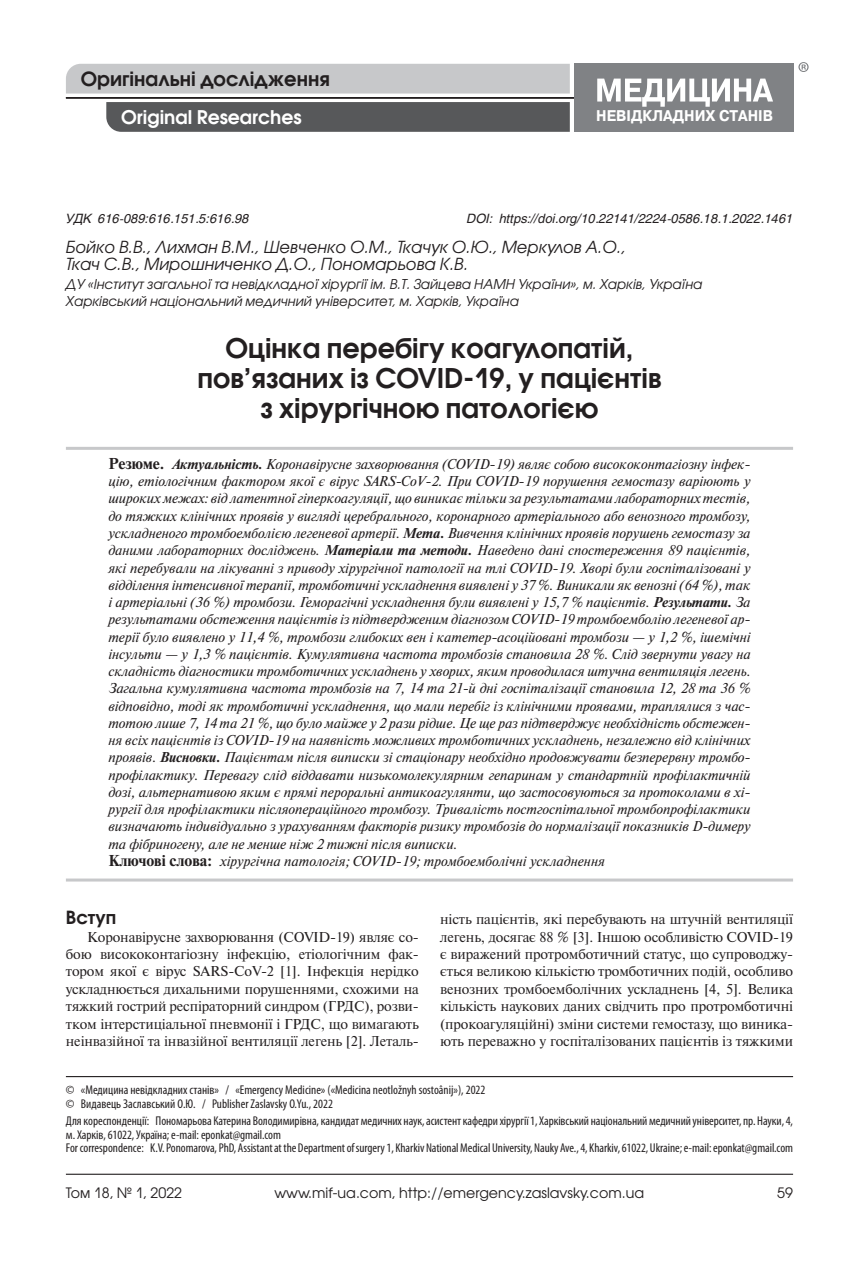
<style>
.page{position:relative;width:859px;height:1263px;background:#fff}
.page>*{position:absolute;margin:0;border:0;box-sizing:border-box;transform-origin:0 0}
.Заглавие{font:700 27px/30px "Avant Garde Gothic C";color:#231f20;text-align:center}
.t1{font:700 19.5px "Avant Garde Gothic C";color:#231f20}
.t2{font:700 18.75px "Avant Garde Gothic C";color:#fff}
.Загл__I_ур{font:700 18px "Avant Garde Gothic C";color:#231f20}
.Автор{font:italic 16.5px/17.2px "Avant Garde Gothic C";color:#231f20}
.t3{font:700 15.45px "Pragmatica";color:#fff;scale:.92 1}
.Резюме_верх{font:italic 14.25px/17.2px "Newton C";letter-spacing:-.005em;color:#231f20;text-align:justify}
.Текст{font:14.25px/17.4px "Newton C";letter-spacing:-.01em;color:#231f20;text-align:justify}
.Резюме_низ{font:italic 14.25px "Newton C";color:#231f20}
.t4{font:14.25px "Avant Garde Gothic C";color:#231f20}
.Автор_II{font:italic 13.5px "Avant Garde Gothic C";color:#231f20}
.Для_кореспонденции{font:condensed 12.75px/13.5px "Myriad Pro";letter-spacing:-.005em;color:#231f20}
.Копирайт{font:condensed 12.75px "Myriad Pro";color:#231f20}
.УДК_DOI{font:italic 12.75px "Helios";color:#231f20}
.s1{font-weight:700;font-style:normal;font-size:15.75px}
.s2{font-weight:700}
</style>
<div class="page">
<hr style="left:66px;top:1174px;width:727px;height:1px;background:#231f20">
<div style="left:66px;top:64px;width:504px;height:30px;background:#c7c8ca"></div>
<hr style="left:66px;top:97px;width:510px;height:1px;background:#231f20">
<svg style="left:106px;top:102px;width:464px;height:30px"></svg>
<div style="left:574px;top:64px;width:219px;height:68px;background:#808285"></div>
<svg style="left:597px;top:79px;width:176px;height:28px"></svg>
<svg style="left:798px;top:62px;width:11px;height:10px"></svg>
<hr style="left:66px;top:447px;width:727px;height:3px;background:#c7c8ca">
<hr style="left:66px;top:878px;width:727px;height:3px;background:#c7c8ca">
<hr style="left:66px;top:1076px;width:727px;height:1px;background:#231f20">
<h2 class="t1" style="left:81px;top:67px;width:251px">Оригінальні дослідження</h2>
<h3 class="t2" style="left:121px;top:105px;width:182px">Original Researches</h3>
<p class="t3" style="left:596px;top:105px;width:194px">НЕВІДКЛАДНИХ СТАНІВ</p>
<p class="УДК_DOI" style="left:66px;top:210px;width:185px">УДК 616-089:616.151.5:616.98</p>
<p class="УДК_DOI" style="left:467px;top:210px;width:328px">DOI: https://doi.org/10.22141/2224-0586.18.1.2022.1461</p>
<p class="Автор" style="left:66px;top:238px;width:561px">Бойко В.В., Лихман В.М., Шевченко О.М., Ткачук О.Ю., Меркулов А.О.,<br>Ткач С.В., Мирошниченко Д.О., Пономарьова К.В.</p>
<p class="Автор_II" style="left:66px;top:276px;width:638px">ДУ «Інститут загальної та невідкладної хірургії ім. В.Т. Зайцева НАМН України», м. Харків, Україна</p>
<p class="Автор_II" style="left:66px;top:294px;width:454px">Харківський національний медичний університет, м. Харків, Україна</p>
<p class="Заглавие" style="left:197px;top:332px;width:465px">Оцінка перебігу коагулопатій, пов’язаних із COVID-19, у пацієнтів з хірургічною патологією</p>
<p class="Резюме_верх" style="left:108px;top:455px;width:644px"><span class="s1">Резюме.</span> <span class="s2">Актуальність.</span> Коронавірусне захворювання (COVID-19) являє собою висококонтагіозну інфек&shy;цію, етіологічним фактором якої є вірус SARS-CoV-2. При COVID-19 порушення гемостазу варіюють у широких межах: від латентної гіперкоагуляції, що виникає тільки за результатами лабораторних тестів, до тяжких клінічних проявів у вигляді церебрального, коронарного артеріального або венозного тромбозу, ускладненого тромбоемболією легеневої артерії. <span class="s2">Мета.</span> Вивчення клінічних проявів порушень гемостазу за даними лабораторних досліджень. <span class="s2">Матеріали та методи.</span> Наведено дані спостереження 89 пацієнтів, які перебували на лікуванні з приводу хірургічної патології на тлі COVID-19. Хворі були госпіталізовані у відділення інтенсивної терапії, тромботичні ускладнення виявлені у 37 %. Виникали як венозні (64 %), так і артеріальні (36 %) тромбози. Геморагічні ускладнення були виявлені у 15,7 % пацієнтів. <span class="s2">Результати.</span> За результатами обстеження пацієнтів із підтвердженим діагнозом COVID-19 тромбоемболію легеневої ар&shy;терії було виявлено у 11,4 %, тромбози глибоких вен і катетер-асоційовані тромбози — у 1,2 %, ішемічні інсульти — у 1,3 % пацієнтів. Кумулятивна частота тромбозів становила 28 %. Слід звернути увагу на складність діагностики тромботичних ускладнень у хворих, яким проводилася штучна вентиляція легень.<br>Загальна кумулятивна частота тромбозів на 7, 14 та 21-й дні госпіталізації становила 12, 28 та 36 % відповідно, тоді як тромботичні ускладнення, що мали перебіг із клінічними проявами, траплялися з час&shy;тотою лише 7, 14 та 21 %, що було майже у 2 рази рідше. Це ще раз підтверджує необхідність обстежен&shy;ня всіх пацієнтів із COVID-19 на наявність можливих тромботичних ускладнень, незалежно від клінічних проявів. <span class="s2">Висновки.</span> Пацієнтам після виписки зі стаціонару необхідно продовжувати безперервну тромбо&shy;профілактику. Перевагу слід віддавати низькомолекулярним гепаринам у стандартній профілактичній дозі, альтернативою яким є прямі пероральні антикоагулянти, що застосовуються за протоколами в хі&shy;рургії для профілактики післяопераційного тромбозу. Тривалість постгоспітальної тромбопрофілактики визначають індивідуально з урахуванням факторів ризику тромбозів до нормалізації показників D-димеру та фібриногену, але не менше ніж 2 тижні після виписки.</p>
<p class="Резюме_низ" style="left:108px;top:853px;width:498px"><span class="s1">Ключові слова:</span> хірургічна патологія; COVID-19; тромбоемболічні ускладнення</p>
<p class="Загл__I_ур" style="left:66px;top:906px;width:52px">Вступ</p>
<p class="Текст" style="left:66px;top:928px;width:354px;text-indent:21px">Коронавірусне захворювання (COVID-19) являє со&shy;бою висококонтагіозну інфекцію, етіологічним фак&shy;тором якої є вірус SARS-CoV-2 [1]. Інфекція нерідко ускладнюється дихальними порушеннями, схожими на тяжкий гострий респіраторний синдром (ГРДС), розви&shy;тком інтерстиціальної пневмонії і ГРДС, що вимагають неінвазійної та інвазійної вентиляції легень [2]. Леталь-</p>
<p class="Текст" style="left:440px;top:910px;width:354px">ність пацієнтів, які перебувають на штучній вентиляції легень, досягає 88 % [3]. Іншою особливістю COVID-19 є виражений протромботичний статус, що супроводжу&shy;ється великою кількістю тромботичних подій, особливо венозних тромбоемболічних ускладнень [4, 5]. Велика кількість наукових даних свідчить про протромботичні (прокоагуляційні) зміни системи гемостазу, що виника&shy;ють переважно у госпіталізованих пацієнтів із тяжкими</p>
<p class="Копирайт" style="left:66px;top:1082px;width:421px">© «Медицина невідкладних станів» / «Emergency Medicine» («Medicina neotložnyh sostoânij»), 2022</p>
<p class="Копирайт" style="left:66px;top:1096px;width:268px">© Видавець Заславський О.Ю. / Publisher Zaslavsky O.Yu., 2022</p>
<p class="Для_кореспонденции" style="left:66px;top:1114px;width:729px">Для кореспонденції: Пономарьова Катерина Володимирівна, кандидат медичних наук, асистент кафедри хірургії 1, Харківський національний медичний університет, пр. Науки, 4, м. Харків, 61022, Україна; e-mail: eponkat@gmail.com</p>
<p class="Для_кореспонденции" style="left:66px;top:1141px;width:729px">For correspondence: K.V. Ponomarova, PhD, Assistant at the Department of surgery 1, Kharkiv National Medical University, Nauky Ave., 4, Kharkiv, 61022, Ukraine; e-mail: eponkat@gmail.com</p>
<p class="t4" style="left:66px;top:1184px;width:118px">Том 18, № 1, 2022</p>
<p class="t4" style="left:274px;top:1184px;width:371px">www.mif-ua.com, http://emergency.zaslavsky.com.ua</p>
<p class="t4" style="left:777px;top:1184px;width:17px">59</p>
</div>
